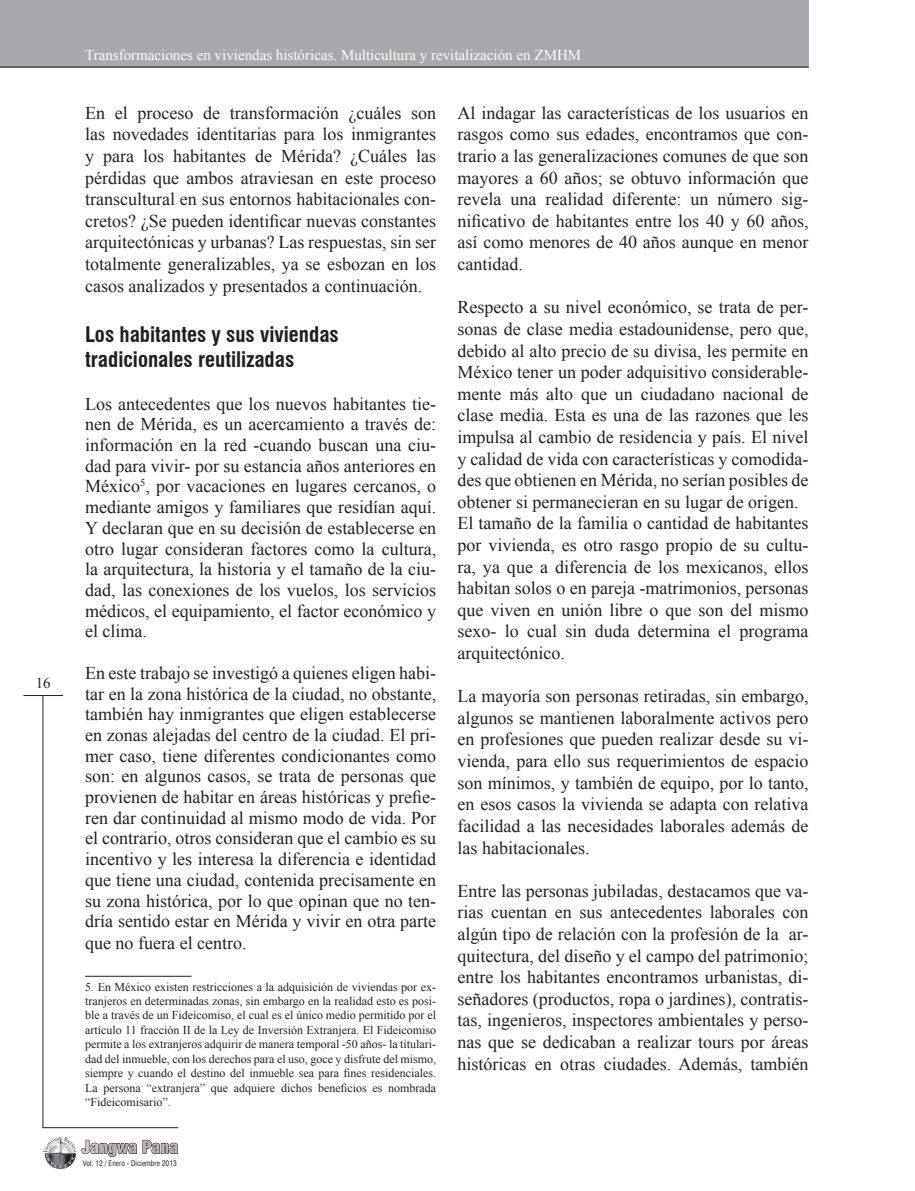
<style>
.page{position:relative;width:915px;height:1191px;background:#fff}
.page>*{position:absolute;margin:0;border:0;box-sizing:border-box;transform-origin:0 0}
.t1{font:700 condensed 21px/25.2px "Swiss 721 BT";color:#231f20}
.t2{font:18px/21.6px "Times New Roman";color:#231f20;text-align:justify}
.t3{font:15px "Times New Roman";color:#fff}
.t4{font:15px "Times New Roman";color:#231f20}
.t5{font:12px/14.4px "Times New Roman";color:#231f20;text-align:justify}
.t6{font:condensed 7.5px "Swiss 721 BT";color:#231f20}
</style>
<div class="page">
<div style="left:0;top:0;width:808px;height:67px;background:#a8a9ad"></div>
<svg style="left:43px;top:1137px;width:136px;height:32px"></svg>
<hr style="left:43px;top:1127px;width:135px;height:1px;background:#231f20">
<hr style="left:0;top:67px;width:808px;height:1px;background:#231f20">
<hr style="left:43px;top:695px;width:1px;height:432px;background:#231f20">
<hr style="left:23px;top:695px;width:40px;height:1px;background:#231f20">
<hr style="left:85px;top:976px;width:106px;height:1px;background:#231f20">
<p class="t4" style="left:36px;top:673px;width:16px">16</p>
<p class="t3" style="left:85px;top:45px;width:497px">Transformaciones en viviendas históricas. Multicultura y revitalización en ZMHM</p>
<p class="t2" style="left:85px;top:102px;width:352px">En el proceso de transformación ¿cuáles son las novedades identitarias para los inmigrantes y para los habitantes de Mérida? ¿Cuáles las pérdidas que ambos atraviesan en este proceso transcultural en sus entornos habitacionales con&shy;cretos? ¿Se pueden identificar nuevas constantes arquitectónicas y urbanas? Las respuestas, sin ser totalmente generalizables, ya se esbozan en los casos analizados y presentados a continuación.</p>
<p class="t1" style="left:85px;top:322px;width:255px">Los habitantes y sus viviendas tradicionales reutilizadas</p>
<p class="t2" style="left:85px;top:393px;width:352px;line-height:20.7px">Los antecedentes que los nuevos habitantes tie&shy;nen de Mérida, es un acercamiento a través de: información en la red -cuando buscan una ciu&shy;dad para vivir- por su estancia años anteriores en México<sup>5</sup>, por vacaciones en lugares cercanos, o mediante amigos y familiares que residían aquí.<br>Y declaran que en su decisión de establecerse en otro lugar consideran factores como la cultura, la arquitectura, la historia y el tamaño de la ciu&shy;dad, las conexiones de los vuelos, los servicios médicos, el equipamiento, el factor económico y el clima.</p>
<p class="t2" style="left:85px;top:662px;width:352px;line-height:20.7px">En este trabajo se investigó a quienes eligen habi&shy;tar en la zona histórica de la ciudad, no obstante, también hay inmigrantes que eligen establecerse en zonas alejadas del centro de la ciudad. El pri&shy;mer caso, tiene diferentes condicionantes como son: en algunos casos, se trata de personas que provienen de habitar en áreas históricas y prefie&shy;ren dar continuidad al mismo modo de vida. Por el contrario, otros consideran que el cambio es su incentivo y les interesa la diferencia e identidad que tiene una ciudad, contenida precisamente en su zona histórica, por lo que opinan que no ten&shy;dría sentido estar en Mérida y vivir en otra parte que no fuera el centro.</p>
<p class="t5" style="left:85px;top:979px;width:352px">5. En México existen restricciones a la adquisición de viviendas por ex&shy;tranjeros en determinadas zonas, sin embargo en la realidad esto es posi&shy;ble a través de un Fideicomiso, el cual es el único medio permitido por el artículo 11 fracción II de la Ley de Inversión Extranjera. El Fideicomiso permite a los extranjeros adquirir de manera temporal -50 años- la titulari&shy;dad del inmueble, con los derechos para el uso, goce y disfrute del mismo, siempre y cuando el destino del inmueble sea para fines residenciales.<br>La persona “extranjera” que adquiere dichos beneficios es nombrada “Fideicomisario”.</p>
<p class="t2" style="left:457px;top:102px;width:352px">Al indagar las características de los usuarios en rasgos como sus edades, encontramos que con&shy;trario a las generalizaciones comunes de que son mayores a 60 años; se obtuvo información que revela una realidad diferente: un número sig&shy;nificativo de habitantes entre los 40 y 60 años, así como menores de 40 años aunque en menor cantidad.</p>
<p class="t2" style="left:457px;top:296px;width:352px;text-align:left">Respecto a su nivel económico, se trata de per&shy;sonas de clase media estadounidense, pero que, debido al alto precio de su divisa, les permite en México tener un poder adquisitivo considerable&shy;mente más alto que un ciudadano nacional de clase media. Esta es una de las razones que les impulsa al cambio de residencia y país. El nivel y calidad de vida con características y comodida&shy;des que obtienen en Mérida, no serían posibles de obtener si permanecieran en su lugar de origen.<br>El tamaño de la familia o cantidad de habitantes por vivienda, es otro rasgo propio de su cultu&shy;ra, ya que a diferencia de los mexicanos, ellos habitan solos o en pareja -matrimonios, personas que viven en unión libre o que son del mismo sexo- lo cual sin duda determina el programa arquitectónico.</p>
<p class="t2" style="left:457px;top:685px;width:352px">La mayoría son personas retiradas, sin embargo, algunos se mantienen laboralmente activos pero en profesiones que pueden realizar desde su vi&shy;vienda, para ello sus requerimientos de espacio son mínimos, y también de equipo, por lo tanto, en esos casos la vivienda se adapta con relativa facilidad a las necesidades laborales además de las habitacionales.</p>
<p class="t2" style="left:457px;top:879px;width:352px">Entre las personas jubiladas, destacamos que va&shy;rias cuentan en sus antecedentes laborales con algún tipo de relación con la profesión de la ar&shy;quitectura, del diseño y el campo del patrimonio; entre los habitantes encontramos urbanistas, di&shy;señadores (productos, ropa o jardines), contratis&shy;tas, ingenieros, inspectores ambientales y perso&shy;nas que se dedicaban a realizar tours por áreas históricas en otras ciudades. Además, también</p>
<p class="t6" style="left:83px;top:1158px;width:95px">Vol. 12 / Enero - Diciembre 2013</p>
</div>
